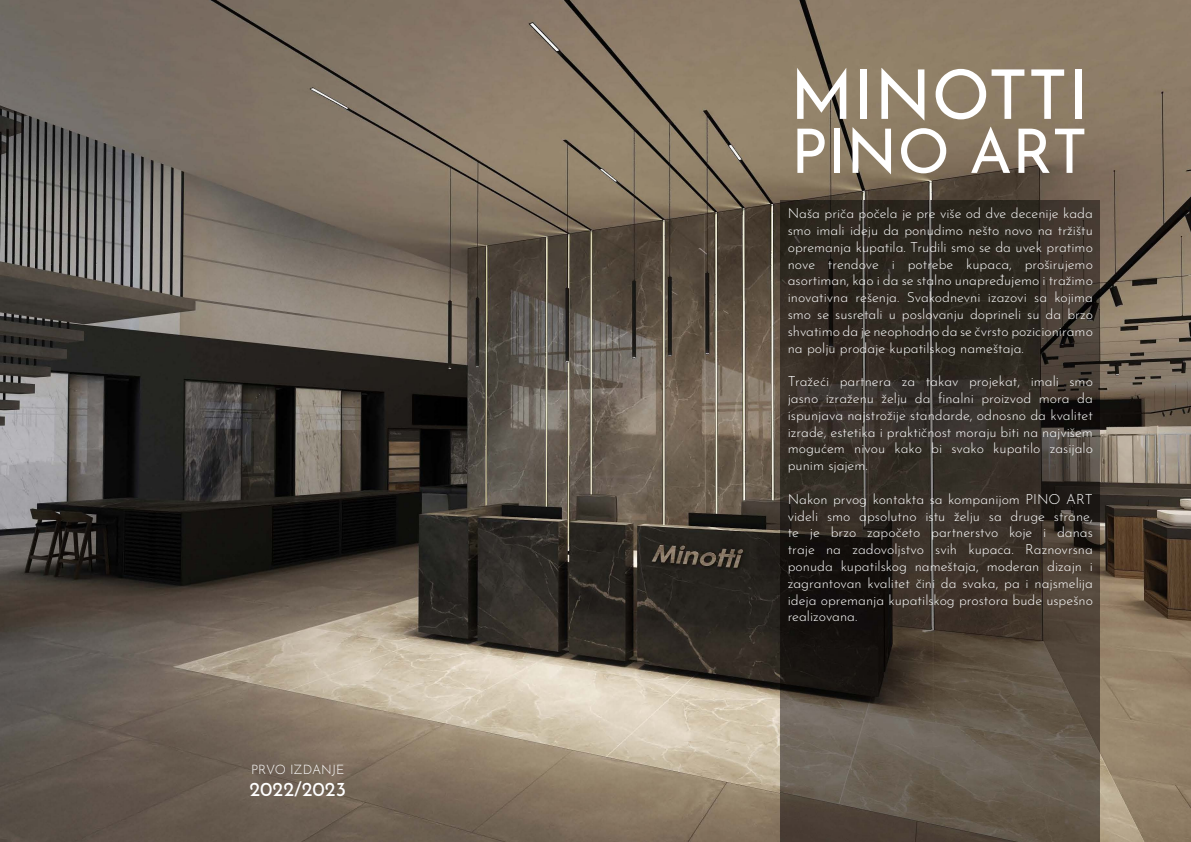
<style>
.page{position:relative;width:1191px;height:842px;background:#fff}
.page>*{position:absolute;margin:0;border:0;box-sizing:border-box;transform-origin:0 0}
.t1{font:68.4px "Josefin Sans";color:#fff}
.t2{font:61.2px "Josefin Sans";color:#fff}
.t3{font:19.8px "Josefin Sans";color:#fff}
.t4{font:300 14px/16.8px "Josefin Sans";color:#fff;text-align:justify}
.t5{font:300 13px "Josefin Sans";color:#fff}
</style>
<div class="page">
<img style="left:0;top:0;width:1191px;height:842px">
<img style="left:780px;top:200px;width:319px;height:642px">
<p class="t5" style="left:251px;top:760px;width:95px">PRVO IZDANJE</p>
<h3 class="t3" style="left:249px;top:774px;width:98px">2022/2023</h3>
<h1 class="t1" style="left:790px;top:44px;width:300px">MINOTTI</h1>
<h2 class="t2" style="left:791px;top:106px;width:298px">PINO ART</h2>
<p class="t4" style="left:787px;top:204px;width:307px">Naša priča počela je pre više od dve decenije kada smo imali ideju da ponudimo nešto novo na tržištu opremanja kupatila. Trudili smo se da uvek pratimo nove trendove i potrebe kupaca, proširujemo asortiman, kao i da se stalno unapređujemo i tražimo inovativna rešenja. Svakodnevni izazovi sa kojima smo se susretali u poslovanju doprineli su da brzo shvatimo da je neophodno da se čvrsto pozicioniramo na polju prodaje kupatilskog nameštaja.</p>
<p class="t4" style="left:787px;top:372px;width:307px">Tražeći partnera za takav projekat, imali smo jasno izraženu želju da finalni proizvod mora da ispunjava najstrožije standarde, odnosno da kvalitet izrade, estetika i praktičnost moraju biti na najvišem mogućem nivou kako bi svako kupatilo zasijalo punim sjajem.</p>
<p class="t4" style="left:787px;top:489px;width:307px">Nakon prvog kontakta sa kompanijom PINO ART videli smo apsolutno istu želju sa druge strane, te je brzo započeto partnerstvo koje i danas traje na zadovoljstvo svih kupaca. Raznovrsna ponuda kupatilskog nameštaja, moderan dizajn i zagrantovan kvalitet čini da svaka, pa i najsmelija ideja opremanja kupatilskog prostora bude uspešno realizovana.</p>
</div>
